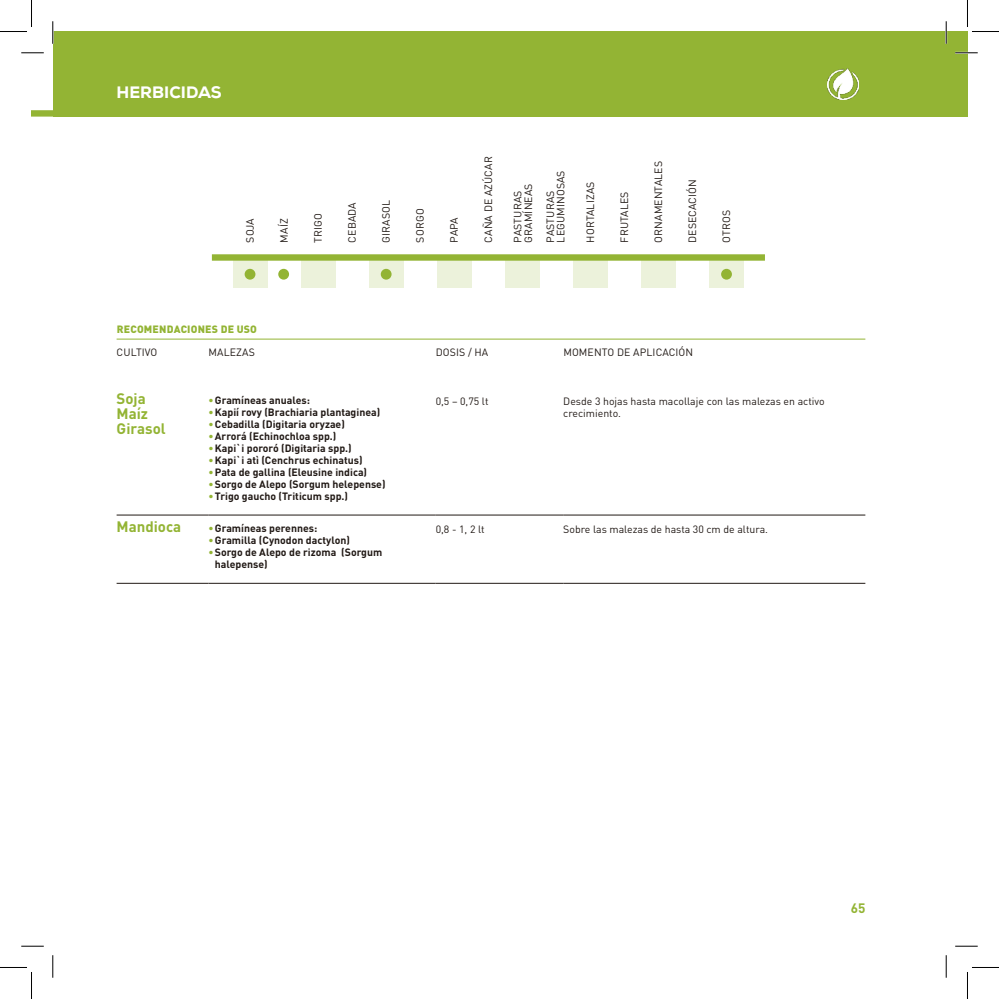
<style>
.page{position:relative;width:999px;height:999px;background:#fff}
.page>*{position:absolute;margin:0;border:0;box-sizing:border-box;transform-origin:0 0}
.t1{font:800 16.5px "Nexa";color:#fff}
.t2{font:700 15px/15px "DIN Pro";color:#93b434}
.t3{font:700 13.5px "DIN Pro";color:#93b434}
.t4{font:700 10.5px/12px "DIN Pro";color:#211915}
.t5{font:10.5px/10.5px "DIN Pro";letter-spacing:.01em;color:#211915}
.t6{font:900 10.5px "DIN Pro";letter-spacing:.02em;color:#93b434}
.s1{color:#93b434}
</style>
<div class="page">
<hr style="left:117px;top:339px;width:748px;height:1px;background:#93b434">
<hr style="left:117px;top:514px;width:91px;height:1px;background:#211915">
<hr style="left:208px;top:514px;width:227px;height:1px;background:#211915">
<hr style="left:435px;top:514px;width:128px;height:1px;background:#211915">
<hr style="left:563px;top:514px;width:302px;height:1px;background:#211915">
<hr style="left:117px;top:583px;width:91px;height:1px;background:#211915">
<hr style="left:208px;top:583px;width:227px;height:1px;background:#211915">
<hr style="left:435px;top:583px;width:128px;height:1px;background:#211915">
<hr style="left:563px;top:583px;width:302px;height:1px;background:#211915">
<svg style="left:32px;top:31px;width:935px;height:86px"></svg>
<div style="left:53px;top:32px;width:914px;height:85px;background:#93b434"></div>
<div style="left:233px;top:261px;width:34px;height:27px;background:#ecf2db"></div>
<div style="left:301px;top:261px;width:34px;height:27px;background:#ecf2db"></div>
<div style="left:369px;top:261px;width:34px;height:27px;background:#ecf2db"></div>
<div style="left:437px;top:261px;width:34px;height:27px;background:#ecf2db"></div>
<div style="left:505px;top:261px;width:34px;height:27px;background:#ecf2db"></div>
<div style="left:573px;top:261px;width:34px;height:27px;background:#ecf2db"></div>
<div style="left:641px;top:261px;width:34px;height:27px;background:#ecf2db"></div>
<div style="left:709px;top:261px;width:34px;height:27px;background:#ecf2db"></div>
<div style="left:212px;top:254px;width:553px;height:7px;background:#93b434"></div>
<div style="left:244px;top:269px;width:11px;height:10px;background:#93b434;border-radius:50%"></div>
<div style="left:381px;top:269px;width:10px;height:10px;background:#93b434;border-radius:50%"></div>
<div style="left:721px;top:269px;width:11px;height:10px;background:#93b434;border-radius:50%"></div>
<img style="left:828px;top:68px;width:30px;height:32px">
<div style="left:278px;top:269px;width:11px;height:10px;background:#93b434;border-radius:50%"></div>
<hr style="left:21px;top:52px;width:23px;height:2px;background:#fff">
<hr style="left:955px;top:52px;width:22px;height:2px;background:#fff">
<hr style="left:52px;top:21px;width:2px;height:23px;background:#fff">
<hr style="left:945px;top:21px;width:2px;height:23px;background:#fff">
<svg style="left:21px;top:53px;width:23px;height:1px"></svg>
<svg style="left:955px;top:53px;width:22px;height:1px"></svg>
<svg style="left:21px;top:945px;width:23px;height:1px"></svg>
<svg style="left:955px;top:945px;width:22px;height:1px"></svg>
<svg style="left:53px;top:21px;width:1px;height:23px"></svg>
<svg style="left:53px;top:955px;width:1px;height:22px"></svg>
<svg style="left:945px;top:21px;width:1px;height:23px"></svg>
<svg style="left:945px;top:955px;width:1px;height:22px"></svg>
<svg style="left:0;top:0;width:32px;height:32px"></svg>
<svg style="left:0;top:967px;width:32px;height:31px"></svg>
<svg style="left:967px;top:0;width:31px;height:32px"></svg>
<svg style="left:967px;top:967px;width:31px;height:31px"></svg>
<h1 class="t1" style="left:117px;top:82px;width:107px">HERBICIDAS</h1>
<p class="t5" style="left:244px;top:242px;width:26px;rotate:-90deg">SOJA</p>
<p class="t5" style="left:278px;top:242px;width:26px;rotate:-90deg">MAÍZ</p>
<p class="t5" style="left:312px;top:242px;width:31px;rotate:-90deg">TRIGO</p>
<p class="t5" style="left:346px;top:242px;width:42px;rotate:-90deg">CEBADA</p>
<p class="t5" style="left:380px;top:242px;width:44px;rotate:-90deg">GIRASOL</p>
<p class="t5" style="left:414px;top:242px;width:35px;rotate:-90deg">SORGO</p>
<p class="t5" style="left:448px;top:242px;width:27px;rotate:-90deg">PAPA</p>
<p class="t5" style="left:482px;top:242px;width:88px;rotate:-90deg">CAÑA DE AZÚCAR</p>
<p class="t5" style="left:512px;top:242px;width:61px;rotate:-90deg">PASTURAS<br>GRAMÍNEAS</p>
<p class="t5" style="left:544px;top:242px;width:74px;rotate:-90deg">PASTURAS<br>LEGUMINOSAS</p>
<p class="t5" style="left:584px;top:242px;width:62px;rotate:-90deg">HORTALIZAS</p>
<p class="t5" style="left:618px;top:242px;width:52px;rotate:-90deg">FRUTALES</p>
<p class="t5" style="left:652px;top:242px;width:83px;rotate:-90deg">ORNAMENTALES</p>
<p class="t5" style="left:686px;top:242px;width:64px;rotate:-90deg">DESECACIÓN</p>
<p class="t5" style="left:720px;top:242px;width:34px;rotate:-90deg">OTROS</p>
<p class="t6" style="left:117px;top:320px;width:142px">RECOMENDACIONES DE USO</p>
<p class="t5" style="left:117px;top:346px;width:42px">CULTIVO</p>
<p class="t5" style="left:208px;top:346px;width:48px">MALEZAS</p>
<p class="t5" style="left:435px;top:346px;width:54px">DOSIS / HA</p>
<p class="t5" style="left:563px;top:346px;width:131px">MOMENTO DE APLICACIÓN</p>
<h2 class="t2" style="left:117px;top:389px;width:51px">Soja<br>Maíz<br>Girasol</h2>
<p class="t4" style="left:208px;top:393px;width:103px"><span class="s1">•</span>Gramíneas anuales:</p>
<p class="t5" style="left:435px;top:395px;width:54px">0,5 – 0,75 lt</p>
<p class="t5" style="left:563px;top:394px;width:263px;line-height:12px">Desde 3 hojas hasta macollaje con las malezas en activo crecimiento.</p>
<p class="t4" style="left:208px;top:405px;width:173px"><span class="s1">•</span>Kapií rovy (Brachiaria plantaginea)</p>
<p class="t4" style="left:208px;top:417px;width:138px"><span class="s1">•</span>Cebadilla (Digitaria oryzae)</p>
<p class="t4" style="left:208px;top:429px;width:129px"><span class="s1">•</span>Arrorá (Echinochloa spp.)</p>
<p class="t4" style="left:208px;top:441px;width:145px"><span class="s1">•</span>Kapi`i pororó (Digitaria spp.)</p>
<p class="t4" style="left:208px;top:453px;width:156px"><span class="s1">•</span>Kapi`i atì (Cenchrus echinatus)</p>
<p class="t4" style="left:208px;top:465px;width:160px"><span class="s1">•</span>Pata de gallina (Eleusine indica)</p>
<p class="t4" style="left:208px;top:477px;width:178px"><span class="s1">•</span>Sorgo de Alepo (Sorgum helepense)</p>
<p class="t4" style="left:208px;top:489px;width:141px"><span class="s1">•</span>Trigo gaucho (Triticum spp.)</p>
<h2 class="t2" style="left:117px;top:517px;width:66px">Mandioca</h2>
<p class="t4" style="left:208px;top:521px;width:110px"><span class="s1">•</span>Gramíneas perennes:</p>
<p class="t4" style="left:208px;top:533px;width:143px"><span class="s1">•</span>Gramilla (Cynodon dactylon)</p>
<p class="t4" style="left:215px;top:545px;width:169px;text-indent:-6px"><span class="s1">•</span>Sorgo de Alepo de rizoma (Sorgum halepense)</p>
<p class="t5" style="left:435px;top:523px;width:51px">0,8 - 1, 2 lt</p>
<p class="t5" style="left:563px;top:523px;width:206px">Sobre las malezas de hasta 30 cm de altura.</p>
<p class="t3" style="left:850px;top:896px;width:16px">65</p>
</div>
